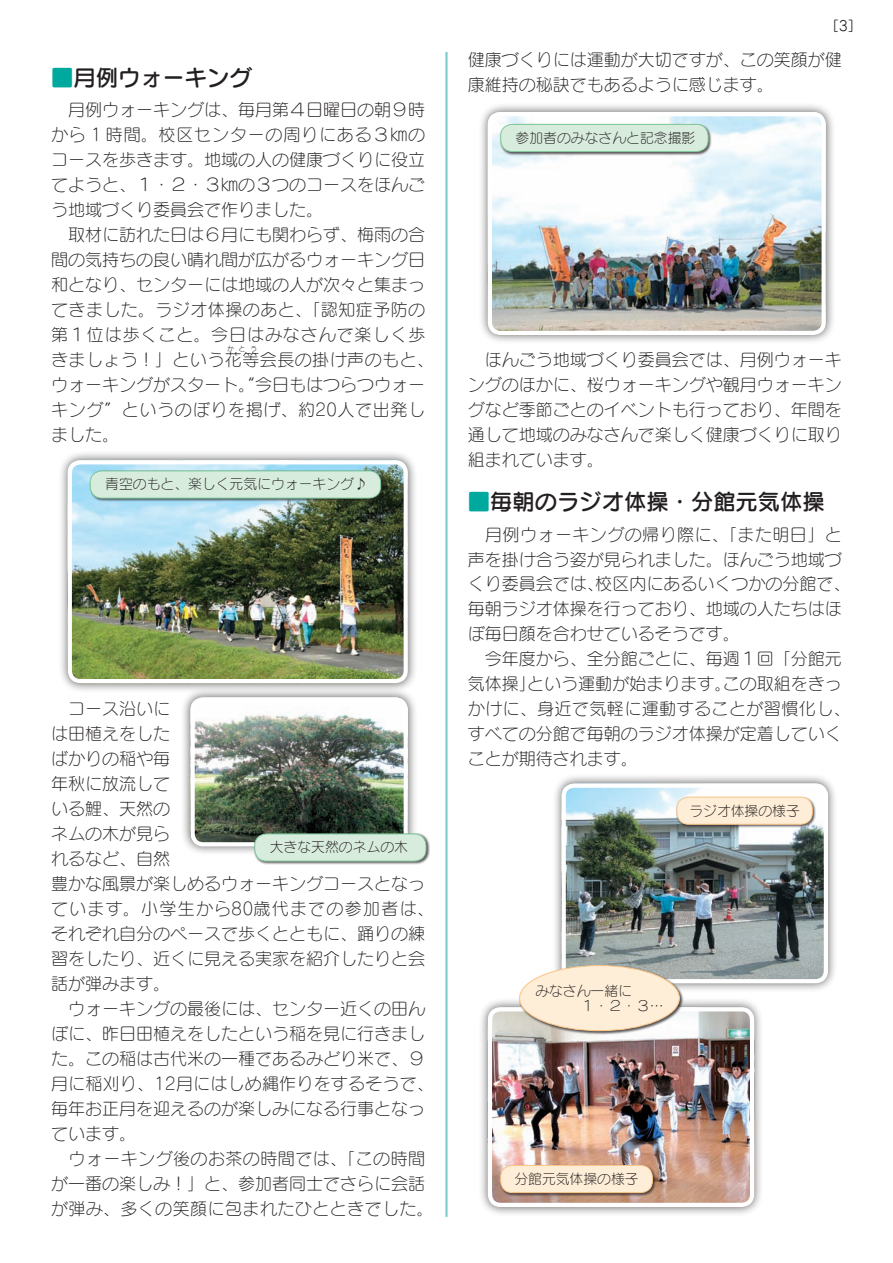
<style>
.page{position:relative;width:893px;height:1263px;background:#fff}
.page>*{position:absolute;margin:0;border:0;box-sizing:border-box;transform-origin:0 0}
.t1{font:22.35px "Seurat Pro DB";color:#231f20}
.t2{font:16.95px/25px "Seurat Pro L";color:#231f20}
.t3{font:13.8px/14.9px "Seurat Pro L";color:#231f20}
.t4{font:13.8px "Seurat Pro M";color:#231f20}
.t5{font:6.45px "Seurat Pro L";color:#231f20}
.s1{color:#00a99d}
</style>
<div class="page">
<div style="left:58px;top:451px;width:359px;height:242px;background:#231f20;opacity:.7"></div>
<img style="left:68px;top:460px;width:340px;height:223px">
<div style="left:68px;top:460px;width:340px;height:223px;border:4px solid #fff;border-radius:11px"></div>
<div style="left:478px;top:102px;width:357px;height:243px;background:#231f20;opacity:.7"></div>
<img style="left:488px;top:112px;width:338px;height:223px">
<div style="left:488px;top:112px;width:338px;height:223px;border:4px solid #fff;border-radius:11px"></div>
<div style="left:181px;top:688px;width:236px;height:168px;background:#231f20;opacity:.7"></div>
<img style="left:190px;top:697px;width:218px;height:149px">
<div style="left:190px;top:697px;width:218px;height:149px;border:4px solid #fff;border-radius:11px"></div>
<div style="left:89px;top:470px;width:296px;height:32px;background:#231f20;opacity:.75"></div>
<div style="left:90px;top:471px;width:291px;height:27px;background:#d8ecdd;border-radius:12px"></div>
<div style="left:90px;top:471px;width:291px;height:27px;border:1px solid #80ca9c;border-radius:12px"></div>
<div style="left:500px;top:123px;width:212px;height:33px;background:#231f20;opacity:.75"></div>
<div style="left:501px;top:124px;width:207px;height:28px;background:#d8ecdd;border-radius:12px"></div>
<div style="left:500px;top:124px;width:208px;height:28px;border:1px solid #80ca9c;border-radius:12px"></div>
<div style="left:254px;top:833px;width:176px;height:32px;background:#231f20;opacity:.75"></div>
<div style="left:255px;top:834px;width:171px;height:27px;background:#d8ecdd;border-radius:12px"></div>
<div style="left:254px;top:834px;width:172px;height:27px;border:1px solid #80ca9c;border-radius:12px"></div>
<hr style="left:445px;top:52px;width:3px;height:1165px;background:#7accc8">
<div style="left:552px;top:774px;width:286px;height:219px;background:#231f20;opacity:.7"></div>
<img style="left:562px;top:783px;width:266px;height:200px">
<div style="left:562px;top:783px;width:266px;height:200px;border:4px solid #fff;border-radius:11px"></div>
<div style="left:478px;top:998px;width:286px;height:218px;background:#231f20;opacity:.7"></div>
<img style="left:488px;top:1007px;width:266px;height:200px">
<div style="left:488px;top:1007px;width:266px;height:200px;border:4px solid #fff;border-radius:11px"></div>
<div style="left:518px;top:964px;width:165px;height:71px;background:#231f20;opacity:.75"></div>
<div style="left:520px;top:965px;width:159px;height:66px;background:#feedd7;border-radius:50%"></div>
<div style="left:676px;top:796px;width:140px;height:32px;background:#231f20;opacity:.75"></div>
<div style="left:677px;top:797px;width:135px;height:27px;background:#feedd7;border-radius:12px"></div>
<div style="left:677px;top:797px;width:136px;height:27px;border:1px solid #fdc689;border-radius:12px"></div>
<div style="left:500px;top:1164px;width:156px;height:33px;background:#231f20;opacity:.75"></div>
<div style="left:501px;top:1165px;width:151px;height:27px;background:#feedd7;border-radius:12px"></div>
<div style="left:500px;top:1165px;width:153px;height:28px;border:1px solid #fdc689;border-radius:12px"></div>
<p class="t1" style="left:51px;top:62px;width:202px"><span class="s1">■</span>月例ウォーキング</p>
<p class="t2" style="left:51px;top:96px;width:384px">　月例ウォーキングは、毎月第４日曜日の朝９時から 1 時間。校区センターの周りにある３㎞のコースを歩きます。地域の人の健康づくりに役立てようと、１・２・３㎞の３つのコースをほんごう地域づくり委員会で作りました。<br>　取材に訪れた日は６月にも関わらず、梅雨の合間の気持ちの良い晴れ間が広がるウォーキング日和となり、センターには地域の人が次々と集まってきました。ラジオ体操のあと、「認知症予防の第１位は歩くこと。今日はみなさんで楽しく歩きましょう！」という花等会長の掛け声のもと、</p>
<p class="t5" style="left:227px;top:344px;width:31px">かとう</p>
<p class="t2" style="left:51px;top:371px;width:376px;text-align:justify">ウォーキングがスタート。“今日もはつらつウォーキング”というのぼりを掲げ、約20人で出発しました。</p>
<p class="t3" style="left:105px;top:476px;width:264px">青空のもと、楽しく元気にウォーキング♪</p>
<p class="t2" style="left:51px;top:696px;width:384px">　コース沿いに<br>は田植えをした<br>ばかりの稲や毎<br>年秋に放流して<br>いる鯉、天然の<br>ネムの木が見ら<br>れるなど、自然<br>豊かな風景が楽しめるウォーキングコースとなっています。小学生から80歳代までの参加者は、それぞれ自分のペースで歩くとともに、踊りの練習をしたり、近くに見える実家を紹介したりと会話が弾みます。<br>　ウォーキングの最後には、センター近くの田んぼに、昨日田植えをしたという稲を見に行きました。この稲は古代米の一種であるみどり米で、９月に稲刈り、12月にはしめ縄作りをするそうで、毎年お正月を迎えるのが楽しみになる行事となっています。<br>　ウォーキング後のお茶の時間では、「この時間が一番の楽しみ！」と、参加者同士でさらに会話が弾み、多くの笑顔に包まれたひとときでした。</p>
<p class="t3" style="left:270px;top:839px;width:140px">大きな天然のネムの木</p>
<p class="t4" style="left:825px;top:17px;width:38px">［3］</p>
<p class="t2" style="left:468px;top:47px;width:376px">健康づくりには運動が大切ですが、この笑顔が健康維持の秘訣でもあるように感じます。</p>
<p class="t3" style="left:516px;top:130px;width:181px">参加者のみなさんと記念撮影</p>
<p class="t2" style="left:468px;top:346px;width:376px;text-align:justify">　ほんごう地域づくり委員会では、月例ウォーキングのほかに、桜ウォーキングや観月ウォーキングなど季節ごとのイベントも行っており、年間を通して地域のみなさんで楽しく健康づくりに取り組まれています。</p>
<p class="t1" style="left:468px;top:487px;width:359px"><span class="s1">■</span>毎朝のラジオ体操・分館元気体操</p>
<p class="t2" style="left:468px;top:521px;width:384px">　月例ウォーキングの帰り際に、「また明日」と声を掛け合う姿が見られました。ほんごう地域づくり委員会では、校区内にあるいくつかの分館で、毎朝ラジオ体操を行っており、地域の人たちはほぼ毎日顔を合わせているそうです。<br>　今年度から、全分館ごとに、毎週１回「分館元気体操」という運動が始まります。この取組をきっかけに、身近で気軽に運動することが習慣化し、すべての分館で毎朝のラジオ体操が定着していくことが期待されます。</p>
<p class="t3" style="left:689px;top:803px;width:112px">ラジオ体操の様子</p>
<p class="t3" style="left:581px;top:983px;width:84px;text-indent:-45px">みなさん一緒に<br>１・２・３…</p>
<p class="t3" style="left:514px;top:1171px;width:126px">分館元気体操の様子</p>
</div>
